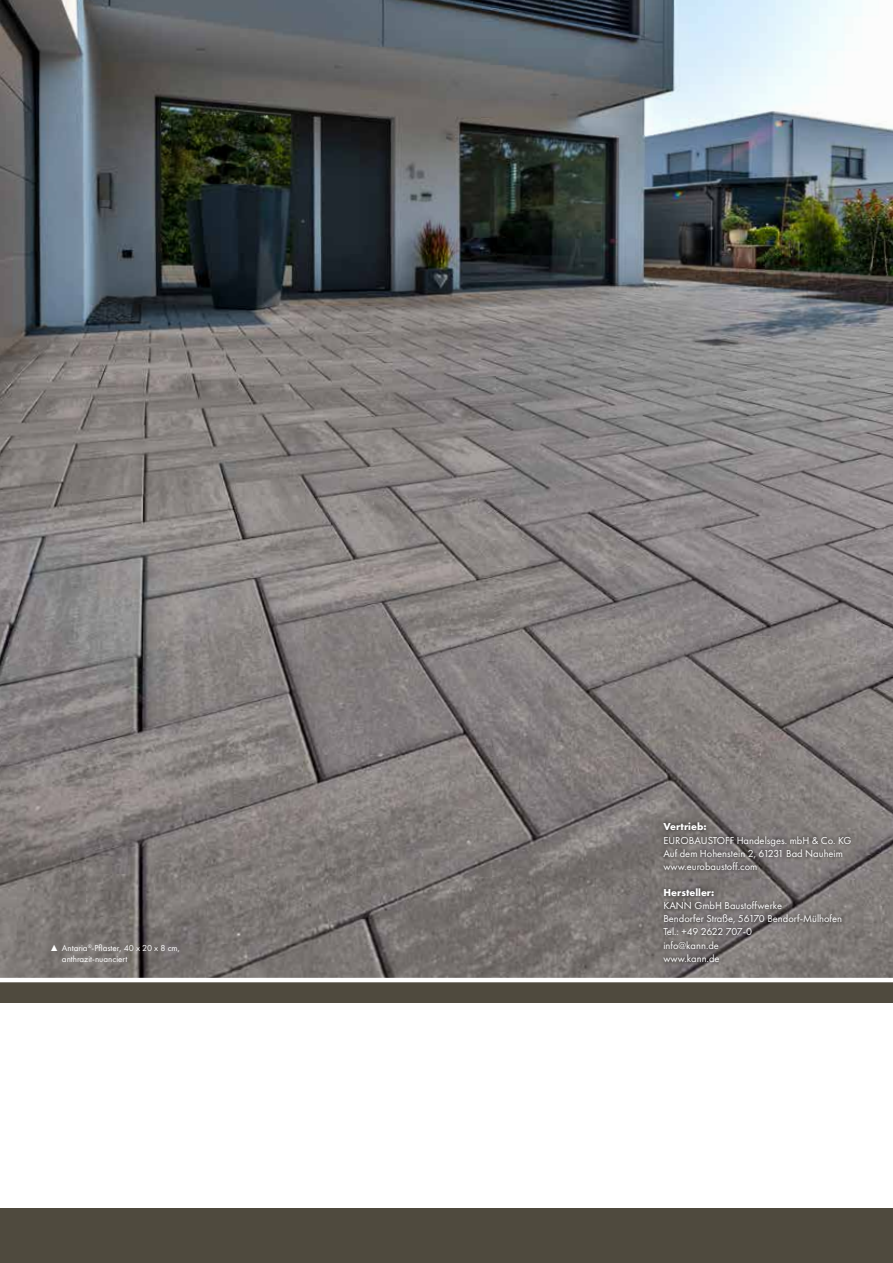
<style>
.page{position:relative;width:893px;height:1263px;background:#fff}
.page>*{position:absolute;margin:0;border:0;box-sizing:border-box;transform-origin:0 0}
.t1{font:10.5px/13.2px "Futura PT";color:#fff}
.t2{font:700 10.5px "Futura PT";color:#fff}
.t3{font:9px/10.8px "Futura PT";color:#fff}
.s1{font-family:"Arial";font-weight:700}
</style>
<div class="page">
<img style="left:0;top:0;width:893px;height:978px">
<div style="left:659px;top:818px;width:196px;height:148px;background:#000;opacity:.75"></div>
<div style="left:0;top:982px;width:893px;height:281px;background:#4f4a3e"></div>
<div style="left:0;top:1003px;width:893px;height:205px;background:#fff"></div>
<p class="t3" style="left:62px;top:942px;width:119px;text-indent:-12px"><span class="s1">▲</span> Antaria<sup>®</sup>-Pflaster, 40 x 20 x 8 cm, anthrazit-nuanciert</p>
<p class="t2" style="left:663px;top:820px;width:45px">Vertrieb:</p>
<p class="t1" style="left:663px;top:833px;width:190px">EUROBAUSTOFF Handelsges. mbH &amp; Co. KG<br>Auf dem Hohenstein 2, 61231 Bad Nauheim www.eurobaustoff.com</p>
<p class="t2" style="left:663px;top:886px;width:53px">Hersteller:</p>
<p class="t1" style="left:663px;top:899px;width:180px">KANN GmbH Baustoffwerke<br>Bendorfer Straße, 56170 Bendorf-Mülhofen<br>Tel.: +49 2622 707-0<br>info@kann.de<br>www.kann.de</p>
</div>
